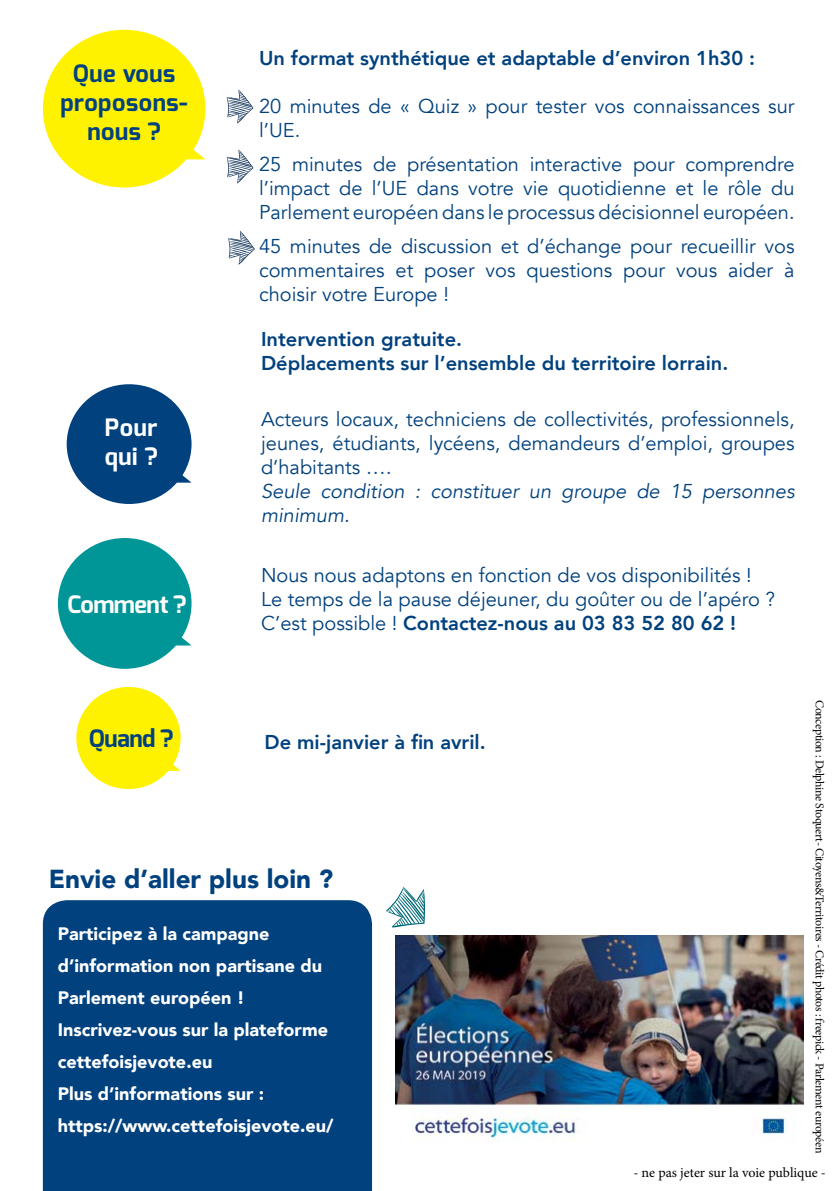
<style>
.page{position:relative;width:840px;height:1191px;background:#fff}
.page>*{position:absolute;margin:0;border:0;box-sizing:border-box;transform-origin:0 0}
.t1{font:900 26px "Avenir";color:#00417e}
.t2{font:700 24px/28.8px "Exo";letter-spacing:.02em;color:#00417e;text-align:center}
.t3{font:700 24px/28.8px "Exo";letter-spacing:-.02em;color:#fff}
.t4{font:20px/24px "Avenir";color:#00417e;text-align:justify}
.t5{font:800 20px/24px "Avenir";color:#00417e}
.t6{font:italic 20px/24px "Avenir";color:#00417e}
.t7{font:900 18px/32px "Avenir";color:#fff}
.t8{font:14px "Minion Pro";color:#000}
.t9{font:12px "Minion Pro";letter-spacing:-.035em;color:#000}
.s1{font-weight:800}
</style>
<div class="page">
<div style="left:43px;top:30px;width:162px;height:157px;background:#fff200;border-radius:50%"></div>
<svg style="left:186px;top:145px;width:19px;height:14px"></svg>
<div style="left:67px;top:384px;width:124px;height:120px;background:#00417e;border-radius:50%"></div>
<svg style="left:177px;top:472px;width:14px;height:10px"></svg>
<div style="left:58px;top:538px;width:133px;height:131px;background:#009597;border-radius:50%"></div>
<svg style="left:176px;top:634px;width:15px;height:11px"></svg>
<div style="left:76px;top:687px;width:104px;height:102px;background:#fff200;border-radius:50%"></div>
<svg style="left:168px;top:761px;width:12px;height:10px"></svg>
<div style="left:43px;top:900px;width:329px;height:291px;background:#00417e"></div>
<img style="left:395px;top:936px;width:408px;height:206px">
<svg style="left:386px;top:886px;width:39px;height:41px"></svg>
<svg style="left:226px;top:90px;width:27px;height:34px"></svg>
<svg style="left:226px;top:149px;width:27px;height:35px"></svg>
<svg style="left:228px;top:231px;width:27px;height:34px"></svg>
<p class="t2" style="left:60px;top:59px;width:129px">Que vous proposons&shy;nous ?</p>
<p class="t5" style="left:259px;top:46px;width:497px">Un format synthétique et adaptable d’environ 1h30 :</p>
<p class="t4" style="left:259px;top:95px;width:536px">20 minutes de « Quiz » pour tester vos connaissances sur l’UE.</p>
<p class="t4" style="left:259px;top:153px;width:536px">25 minutes de présentation interactive pour comprendre l’impact de l’UE dans votre vie quotidienne et le rôle du Parlement européen dans le processus décisionnel européen.</p>
<p class="t4" style="left:259px;top:235px;width:536px">45 minutes de discussion et d’échange pour recueillir vos commentaires et poser vos questions pour vous aider à choisir votre Europe !</p>
<p class="t5" style="left:261px;top:327px;width:468px">Intervention gratuite.<br>Déplacements sur l’ensemble du territoire lorrain.</p>
<p class="t3" style="left:105px;top:413px;width:54px">Pour qui ?</p>
<p class="t4" style="left:261px;top:407px;width:534px">Acteurs locaux, techniciens de collectivités, professionnels, jeunes, étudiants, lycéens, demandeurs d’emploi, groupes d’habitants ….</p>
<p class="t6" style="left:261px;top:479px;width:534px">Seule condition : constituer un groupe de 15 personnes minimum.</p>
<p class="t3" style="left:67px;top:589px;width:121px">Comment ?</p>
<p class="t4" style="left:261px;top:563px;width:515px;text-align:left">Nous nous adaptons en fonction de vos disponibilités !<br>Le temps de la pause déjeuner, du goûter ou de l’apéro ?<br>C’est possible ! <span class="s1">Contactez-nous au 03 83 52 80 62 !</span></p>
<p class="t2" style="left:89px;top:724px;width:86px">Quand ?</p>
<p class="t5" style="left:264px;top:730px;width:222px">De mi-janvier à fin avril.</p>
<h1 class="t1" style="left:49px;top:857px;width:286px">Envie d’aller plus loin ?</h1>
<p class="t7" style="left:58px;top:917px;width:277px">Participez à la campagne d’information non partisane du<br>Parlement européen !<br>Inscrivez-vous sur la plateforme cettefoisjevote.eu<br>Plus d’informations sur : https://www.cettefoisjevote.eu/</p>
<p class="t9" style="left:827px;top:699px;width:455px;rotate:90deg">Conception : Delphine Stoquert- Citoyens&amp;Territoires - Crédit photos : freepick - Parlement européen</p>
<p class="t8" style="left:633px;top:1163px;width:194px">- ne pas jeter sur la voie publique -</p>
</div>
